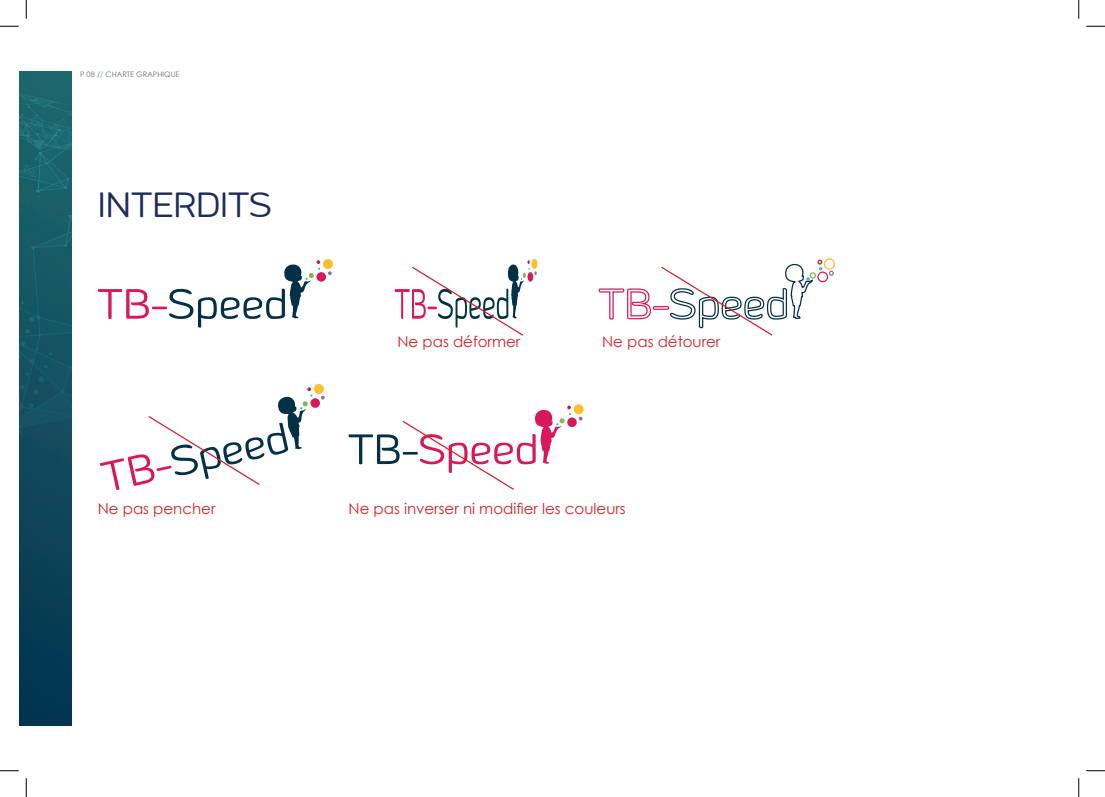
<style>
.page{position:relative;width:1105px;height:797px;background:#fff}
.page>*{position:absolute;margin:0;border:0;box-sizing:border-box;transform-origin:0 0}
.t1{font:35px "Byom";color:#1d2c5b}
.t2{font:15px "Century Gothic";color:#d1232a}
.t3{font:7.5px "Century Gothic";color:#6c6d70}
.s1{color:#17bee5}
</style>
<div class="page">
<img style="left:19px;top:71px;width:52px;height:654px">
<div style="left:323px;top:259px;width:10px;height:10px;background:#febe2d;border-radius:50%"></div>
<div style="left:316px;top:272px;width:10px;height:10px;background:#d9185b;border-radius:50%"></div>
<svg style="left:328px;top:271px;width:4px;height:4px"></svg>
<svg style="left:98px;top:260px;width:222px;height:67px"></svg>
<div style="left:574px;top:404px;width:10px;height:10px;background:#febe2d;border-radius:50%"></div>
<div style="left:567px;top:417px;width:10px;height:10px;background:#d9185b;border-radius:50%"></div>
<div style="left:824px;top:258px;width:11px;height:11px;border:1px solid #febe2d;border-radius:50%"></div>
<div style="left:817px;top:271px;width:11px;height:11px;border:1px solid #d9185b;border-radius:50%"></div>
<svg style="left:829px;top:271px;width:5px;height:5px"></svg>
<svg style="left:395px;top:260px;width:142px;height:76px"></svg>
<svg style="left:598px;top:260px;width:224px;height:76px"></svg>
<svg style="left:100px;top:384px;width:225px;height:106px"></svg>
<svg style="left:349px;top:405px;width:222px;height:85px"></svg>
<svg style="left:0;top:25px;width:19px;height:2px"></svg>
<svg style="left:1086px;top:25px;width:19px;height:2px"></svg>
<svg style="left:0;top:770px;width:19px;height:1px"></svg>
<svg style="left:1086px;top:770px;width:19px;height:1px"></svg>
<svg style="left:25px;top:0;width:2px;height:19px"></svg>
<svg style="left:25px;top:778px;width:2px;height:19px"></svg>
<svg style="left:1078px;top:0;width:1px;height:19px"></svg>
<svg style="left:1078px;top:778px;width:1px;height:19px"></svg>
<p class="t3" style="left:80px;top:69px;width:101px">P 08 /<span class="s1">/</span> CHARTE GRAPHIQUE</p>
<h1 class="t1" style="left:98px;top:184px;width:176px">INTERDITS</h1>
<p class="t2" style="left:398px;top:331px;width:124px">Ne pas déformer</p>
<p class="t2" style="left:602px;top:331px;width:120px">Ne pas détourer</p>
<p class="t2" style="left:98px;top:498px;width:119px">Ne pas pencher</p>
<p class="t2" style="left:349px;top:498px;width:279px">Ne pas inverser ni modifier les couleurs</p>
</div>
